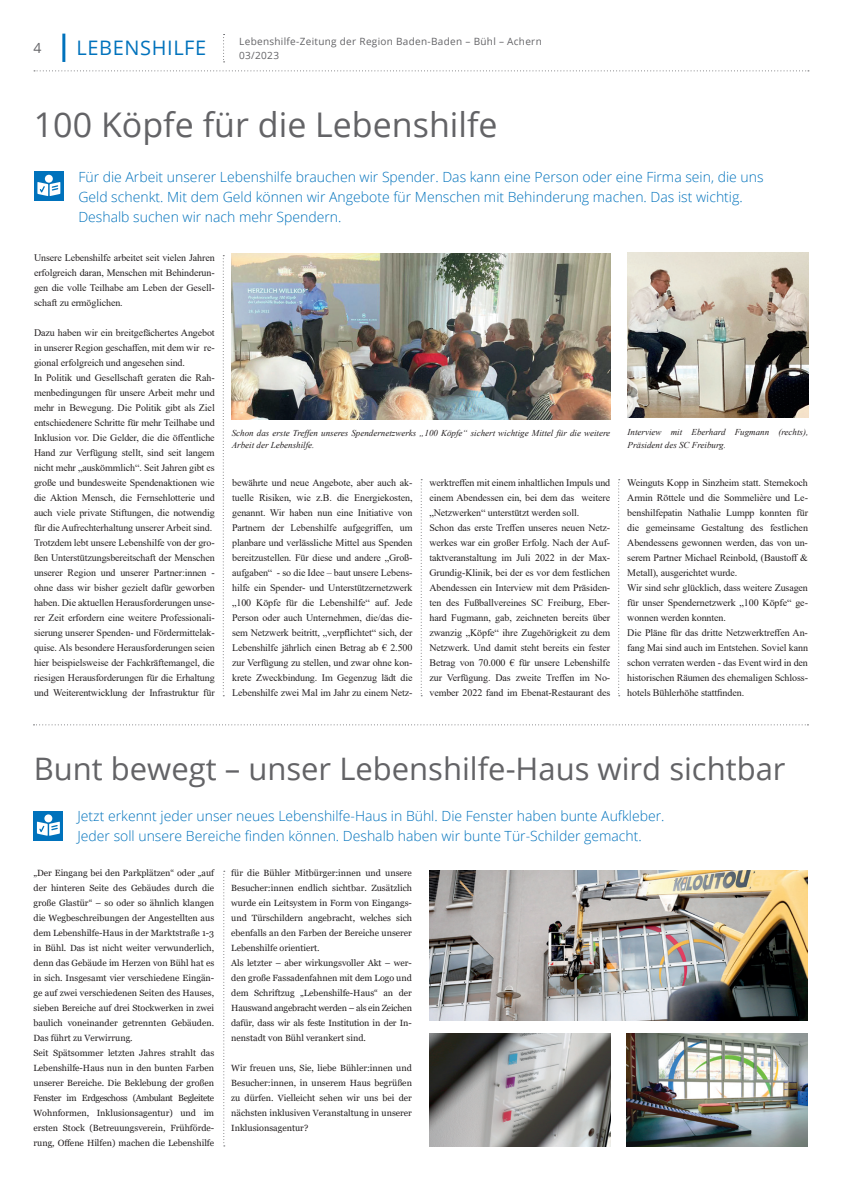
<style>
.page{position:relative;width:842px;height:1191px;background:#fff}
.page>*{position:absolute;margin:0;border:0;box-sizing:border-box;transform-origin:0 0}
.t1{font:34px "Open Sans";color:#636366}
.t2{font:31px "Open Sans";color:#636366}
.t3{font:20px "Open Sans";letter-spacing:.03em;color:#0072bc}
.t4{font:300 14px/20px "Open Sans";color:#0072bc}
.t5{font:14px "Open Sans";color:#636366}
.t6{font:10px/15px "Times New Roman";letter-spacing:-.01em;color:#231f20}
.t7{font:10px/14px "Open Sans";letter-spacing:.03em;color:#636366}
.t8{font:9px/15px "Georgia";color:#231f20}
.t9{font:italic 9px/12px "Times New Roman";color:#231f20}
</style>
<div class="page">
<img style="left:232px;top:254px;width:378px;height:166px">
<img style="left:627px;top:253px;width:181px;height:164px">
<img style="left:429px;top:1033px;width:181px;height:113px">
<img style="left:627px;top:1033px;width:180px;height:113px">
<img style="left:429px;top:870px;width:378px;height:150px">
<svg style="left:34px;top:70px;width:775px;height:1px"></svg>
<hr style="left:62px;top:34px;width:3px;height:28px;background:#0072bc">
<svg style="left:223px;top:34px;width:2px;height:28px"></svg>
<svg style="left:618px;top:479px;width:2px;height:217px"></svg>
<svg style="left:421px;top:479px;width:1px;height:217px"></svg>
<svg style="left:223px;top:255px;width:1px;height:441px"></svg>
<svg style="left:223px;top:870px;width:2px;height:276px"></svg>
<div style="left:34px;top:810px;width:29px;height:30px;background:#0072bc"></div>
<div style="left:44px;top:814px;width:8px;height:8px;background:#fff;border-radius:50%"></div>
<svg style="left:37px;top:821px;width:23px;height:14px"></svg>
<div style="left:34px;top:171px;width:30px;height:30px;background:#0072bc"></div>
<div style="left:45px;top:175px;width:8px;height:8px;background:#fff;border-radius:50%"></div>
<svg style="left:37px;top:182px;width:23px;height:14px"></svg>
<svg style="left:34px;top:724px;width:774px;height:1px"></svg>
<h3 class="t5" style="left:34px;top:38px;width:10px">4</h3>
<h3 class="t3" style="left:77px;top:34px;width:131px">LEBENSHILFE</h3>
<p class="t7" style="left:239px;top:34px;width:304px">Lebenshilfe-Zeitung der Region Baden-Baden – Bühl – Achern<br>03/2023</p>
<h1 class="t1" style="left:34px;top:101px;width:465px">100 Köpfe für die Lebenshilfe</h1>
<p class="t4" style="left:78px;top:166px;width:687px">Für die Arbeit unserer Lebenshilfe brauchen wir Spender. Das kann eine Person oder eine Firma sein, die uns<br>Geld schenkt. Mit dem Geld können wir Angebote für Menschen mit Behinderung machen. Das ist wichtig.<br>Deshalb suchen wir nach mehr Spendern.</p>
<p class="t6" style="left:34px;top:250px;width:182px;text-align:justify">Unsere Lebenshilfe arbeitet seit vielen Jahren erfolgreich daran, Menschen mit Behinderun&shy;gen die volle Teilhabe am Leben der Gesell&shy;schaft zu ermöglichen.</p>
<p class="t6" style="left:34px;top:325px;width:182px">Dazu haben wir ein breitgefächertes Angebot in unserer Region geschaffen, mit dem wir re&shy;gional erfolgreich und angesehen sind.<br>In Politik und Gesellschaft geraten die Rah&shy;menbedingungen für unsere Arbeit mehr und mehr in Bewegung. Die Politik gibt als Ziel entschiedenere Schritte für mehr Teilhabe und Inklusion vor. Die Gelder, die die öffentliche Hand zur Verfügung stellt, sind seit langem nicht mehr „auskömmlich“. Seit Jahren gibt es große und bundesweite Spendenaktionen wie die Aktion Mensch, die Fernsehlotterie und auch viele private Stiftungen, die notwendig für die Aufrechterhaltung unserer Arbeit sind.<br>Trotzdem lebt unsere Lebenshilfe von der gro&shy;ßen Unterstützungsbereitschaft der Menschen unserer Region und unserer Partner:innen - ohne dass wir bisher gezielt dafür geworben haben. Die aktuellen Herausforderungen unse&shy;rer Zeit erfordern eine weitere Professionali&shy;sierung unserer Spenden- und Fördermittelak&shy;quise. Als besondere Herausforderungen seien hier beispielsweise der Fachkräftemangel, die riesigen Herausforderungen für die Erhaltung und Weiterentwicklung der Infrastruktur für</p>
<p class="t9" style="left:232px;top:427px;width:380px">Schon das erste Treffen unseres Spendernetzwerks „100 Köpfe“ sichert wichtige Mittel für die weitere<br>Arbeit der Lebenshilfe.</p>
<p class="t9" style="left:628px;top:425px;width:182px;line-height:13px">Interview mit Eberhard Fugmann (rechts),<br>Präsident des SC Freiburg.</p>
<p class="t6" style="left:232px;top:475px;width:182px;text-align:justify">bewährte und neue Angebote, aber auch ak&shy;tuelle Risiken, wie z.B. die Energiekosten, genannt. Wir haben nun eine Initiative von Partnern der Lebenshilfe aufgegriffen, um planbare und verlässliche Mittel aus Spenden bereitzustellen. Für diese und andere „Groß&shy;aufgaben“ - so die Idee – baut unsere Lebens&shy;hilfe ein Spender- und Unterstützernetzwerk „100 Köpfe für die Lebenshilfe“ auf. Jede Person oder auch Unternehmen, die/das die&shy;sem Netzwerk beitritt, „verpflichtet“ sich, der Lebenshilfe jährlich einen Betrag ab € 2.500 zur Verfügung zu stellen, und zwar ohne kon&shy;krete Zweckbindung. Im Gegenzug lädt die Lebenshilfe zwei Mal im Jahr zu einem Netz-</p>
<p class="t6" style="left:429px;top:475px;width:182px">werktreffen mit einem inhaltlichen Impuls und einem Abendessen ein, bei dem das weitere „Netzwerken“ unterstützt werden soll.<br>Schon das erste Treffen unseres neuen Netz&shy;werkes war ein großer Erfolg. Nach der Auf&shy;taktveranstaltung im Juli 2022 in der Max-Grundig-Klinik, bei der es vor dem festlichen Abendessen ein Interview mit dem Präsiden&shy;ten des Fußballvereines SC Freiburg, Eber&shy;hard Fugmann, gab, zeichneten bereits über zwanzig „Köpfe“ ihre Zugehörigkeit zu dem Netzwerk. Und damit steht bereits ein fester Betrag von 70.000 € für unsere Lebenshilfe zur Verfügung. Das zweite Treffen im No&shy;vember 2022 fand im Ebenat-Restaurant des</p>
<p class="t6" style="left:627px;top:475px;width:182px">Weinguts Kopp in Sinzheim statt. Sternekoch Armin Röttele und die Sommelière und Le&shy;benshilfepatin Nathalie Lumpp konnten für die gemeinsame Gestaltung des festlichen Abendessens gewonnen werden, das von un&shy;serem Partner Michael Reinbold, (Baustoff &amp; Metall), ausgerichtet wurde.<br>Wir sind sehr glücklich, dass weitere Zusagen für unser Spendernetzwerk „100 Köpfe“ ge&shy;wonnen werden konnten.<br>Die Pläne für das dritte Netzwerktreffen An&shy;fang Mai sind auch im Entstehen. Soviel kann schon verraten werden - das Event wird in den historischen Räumen des ehemaligen Schloss&shy;hotels Bühlerhöhe stattfinden.</p>
<h2 class="t2" style="left:34px;top:747px;width:753px">Bunt bewegt – unser Lebenshilfe-Haus wird sichtbar</h2>
<h3 class="t4" style="left:77px;top:806px;width:589px">Jetzt erkennt jeder unser neues Lebenshilfe-Haus in Bühl. Die Fenster haben bunte Aufkleber.<br>Jeder soll unsere Bereiche finden können. Deshalb haben wir bunte Tür-Schilder gemacht.</h3>
<p class="t8" style="left:34px;top:866px;width:182px">„Der Eingang bei den Parkplätzen“ oder „auf der hinteren Seite des Gebäudes durch die große Glastür“ – so oder so ähnlich klangen die Wegbeschreibungen der Angestellten aus dem Lebenshilfe-Haus in der Marktstraße 1-3 in Bühl. Das ist nicht weiter verwunderlich, denn das Gebäude im Herzen von Bühl hat es in sich. Insgesamt vier verschiedene Eingän&shy;ge auf zwei verschiedenen Seiten des Hauses, sieben Bereiche auf drei Stockwerken in zwei baulich voneinander getrennten Gebäuden.<br>Das führt zu Verwirrung.<br>Seit Spätsommer letzten Jahres strahlt das Lebenshilfe-Haus nun in den bunten Farben unserer Bereiche. Die Beklebung der großen Fenster im Erdgeschoss (Ambulant Begleitete Wohnformen, Inklusionsagentur) und im ersten Stock (Betreuungsverein, Frühförde&shy;rung, Offene Hilfen) machen die Lebenshilfe</p>
<p class="t8" style="left:231px;top:866px;width:182px">für die Bühler Mitbürger:innen und unsere Besucher:innen endlich sichtbar. Zusätzlich wurde ein Leitsystem in Form von Eingangs&shy;und Türschildern angebracht, welches sich ebenfalls an den Farben der Bereiche unserer Lebenshilfe orientiert.<br>Als letzter – aber wirkungsvoller Akt – wer&shy;den große Fassadenfahnen mit dem Logo und dem Schriftzug „Lebenshilfe-Haus“ an der Hauswand angebracht werden – als ein Zeichen dafür, dass wir als feste Institution in der In&shy;nenstadt von Bühl verankert sind.</p>
<p class="t8" style="left:231px;top:1061px;width:182px;text-align:justify">Wir freuen uns, Sie, liebe Bühler:innen und Besucher:innen, in unserem Haus begrüßen zu dürfen. Vielleicht sehen wir uns bei der nächsten inklusiven Veranstaltung in unserer Inklusionsagentur?</p>
</div>
